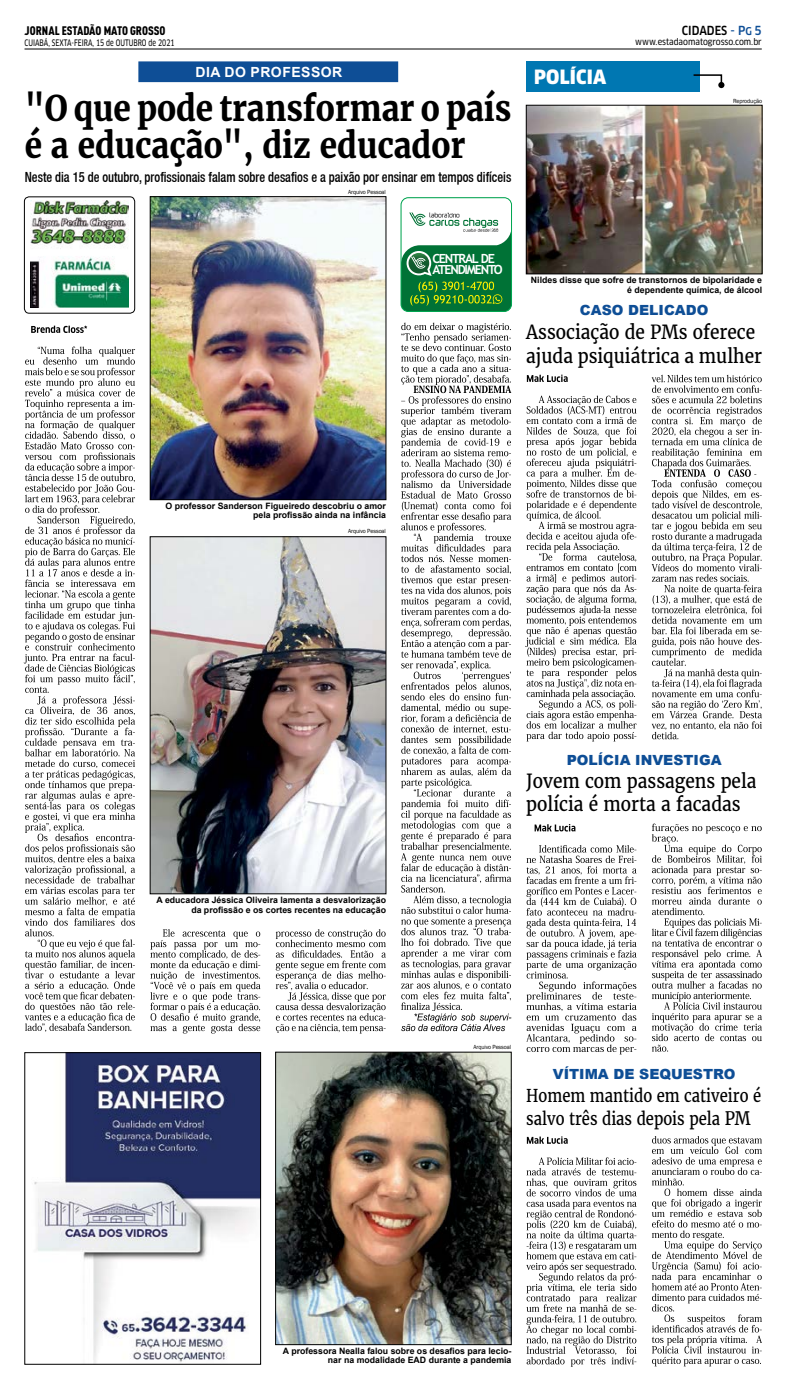
<style>
.page{position:relative;width:787px;height:1389px;background:#fff}
.page>*{position:absolute;margin:0;border:0;box-sizing:border-box;transform-origin:0 0}
.t1{font:700 35px/37.6px "Merriweather";letter-spacing:-.005em;color:#000;scale:.9 1}
.t2{font:19.25px/22.8px "Merriweather";color:#000;scale:.9 1}
.t3{font:700 19.25px "Arial";color:#000}
.t4{font:900 condensed 19.25px "Clan OT";letter-spacing:.01em;color:#fff}
.t5{font:17.5px/22.8px "Merriweather";color:#000;scale:.85 1}
.t6{font:500 condensed 14px "Helvetica Neue";color:#000;scale:.89 1}
.t7{font:900 14px "Arial";color:#0e4e96}
.t8{font:700 14px "Arial";letter-spacing:.035em;color:#fff}
.t9{font:700 12.69px/11px "Trebuchet MS";letter-spacing:-.1em;color:#fff}
.t10{font:12.25px "DIN Cond Black Alternate";color:#000}
.t11{font:500 condensed 12.25px "Clan OT";color:#000;scale:.95 1}
.t12{font:700 8.75px/9.6px "Arial";color:#000;text-align:right}
.t13{font:8.75px "Clan OT Narrow News";color:#000;scale:.8 1}
.t14{font:8.75px "Clan OT Narrow News";color:#000}
.t15{font:6.12px "Franklin Gothic";letter-spacing:-.01em;color:#000;scale:.95 1}
.s1{color:#0e4e96}
.s2{font-size:10.5px;color:#0e4e96}
.s3{font-size:18.38px}
</style>
<div class="page">
<hr style="left:24px;top:49px;width:737px;height:1px;background:#000">
<div style="left:525px;top:62px;width:174px;height:30px;background:#0077b2"></div>
<svg style="left:693px;top:74px;width:31px;height:14px"></svg>
<div style="left:139px;top:62px;width:258px;height:20px;background:#0e4e96"></div>
<div style="left:138px;top:61px;width:260px;height:21px;border:1px solid #0e4e96"></div>
<svg style="left:525px;top:396px;width:111px;height:345px"></svg>
<svg style="left:526px;top:375px;width:41px;height:7px"></svg>
<svg style="left:651px;top:375px;width:110px;height:364px"></svg>
<div style="left:24px;top:197px;width:111px;height:116px;border:1px solid #000;border-radius:5px"></div>
<img style="left:31px;top:200px;width:98px;height:108px">
<div style="left:401px;top:198px;width:110px;height:113px;background:#007236;border-radius:7px"></div>
<div style="left:400px;top:198px;width:111px;height:114px;border:1px solid #00a651;border-radius:7px"></div>
<svg style="left:410px;top:282px;width:92px;height:24px"></svg>
<svg style="left:401px;top:198px;width:110px;height:78px"></svg>
<svg style="left:526px;top:1157px;width:110px;height:210px"></svg>
<svg style="left:526px;top:1136px;width:41px;height:8px"></svg>
<svg style="left:651px;top:1136px;width:110px;height:230px"></svg>
<svg style="left:24px;top:347px;width:111px;height:685px"></svg>
<svg style="left:31px;top:326px;width:56px;height:7px"></svg>
<svg style="left:401px;top:323px;width:110px;height:708px"></svg>
<svg style="left:526px;top:845px;width:110px;height:209px"></svg>
<svg style="left:534px;top:824px;width:41px;height:8px"></svg>
<svg style="left:651px;top:824px;width:110px;height:228px"></svg>
<img style="left:528px;top:107px;width:232px;height:165px">
<div style="left:526px;top:105px;width:236px;height:169px;border:1px solid #000"></div>
<img style="left:277px;top:1054px;width:232px;height:289px">
<div style="left:275px;top:1052px;width:236px;height:293px;border:1px solid #000"></div>
<img style="left:152px;top:199px;width:232px;height:299px">
<div style="left:150px;top:197px;width:236px;height:303px;border:1px solid #000"></div>
<svg style="left:150px;top:929px;width:110px;height:105px"></svg>
<svg style="left:275px;top:929px;width:111px;height:105px"></svg>
<img style="left:152px;top:539px;width:232px;height:353px">
<img style="left:34px;top:1054px;width:225px;height:308px">
<div style="left:25px;top:1052px;width:236px;height:312px;border:1px solid #000"></div>
<h3 class="t10" style="left:25px;top:23px;width:142px">JORNAL ESTADÃO MATO GROSSO</h3>
<p class="t13" style="left:25px;top:37px;width:189px">CUIABÁ, SEXTA-FEIRA, 15 de OUTUBRO de 2021</p>
<h3 class="t8" style="left:195px;top:62px;width:148px">DIA DO PROFESSOR</h3>
<h1 class="t1" style="left:25px;top:90px;width:542px">"O que pode transformar o país é a educação", diz educador</h1>
<h2 class="t3" style="left:195px;top:149px;width:296px">BOTON PÁGINAS - 1COL X 5CM</h2>
<h3 class="t6" style="left:25px;top:169px;width:548px">Neste dia 15 de outubro, profissionais falam sobre desafios e a paixão por ensinar em tempos difíceis</h3>
<p class="t15" style="left:348px;top:188px;width:41px">Arquivo Pessoal</p>
<h2 class="t4" style="left:534px;top:66px;width:74px">POLÍCIA</h2>
<h3 class="t11" style="left:681px;top:23px;width:86px">CIDADES <span class="s1">- P</span><span class="s2">G</span> <span class="s1">5</span></h3>
<p class="t14" style="left:635px;top:37px;width:128px">www.estadaomatogrosso.com.br</p>
<p class="t15" style="left:732px;top:97px;width:32px">Reprodução</p>
<h3 class="t9" style="left:432px;top:253px;width:72px">CENTRAL DE<br>ATENDIMENTO</h3>
<p class="t12" style="left:530px;top:275px;width:232px">Nildes disse que sofre de transtornos de bipolaridade e é dependente química, de álcool</p>
<h3 class="t7" style="left:579px;top:300px;width:130px">CASO DELICADO</h3>
<h2 class="t2" style="left:526px;top:320px;width:263px;line-height:24.5px">Associação de PMs oferece ajuda psiquiátrica a mulher</h2>
<p class="t12" style="left:165px;top:501px;width:222px">O professor Sanderson Figueiredo descobriu o amor pela profissão ainda na infância</p>
<p class="t15" style="left:348px;top:527px;width:41px">Arquivo Pessoal</p>
<p class="t12" style="left:156px;top:895px;width:231px">A educadora Jéssica Oliveira lamenta a desvalorização da profissão e os cortes recentes na educação</p>
<h3 class="t7" style="left:566px;top:750px;width:156px">POLÍCIA INVESTIGA</h3>
<h2 class="t2" style="left:526px;top:770px;width:257px">Jovem com passagens pela polícia é morta a facadas</h2>
<p class="t15" style="left:473px;top:1043px;width:41px">Arquivo Pessoal</p>
<h3 class="t7" style="left:552px;top:1064px;width:184px">VÍTIMA DE SEQUESTRO</h3>
<h3 class="t5" style="left:526px;top:1084px;width:278px">Homem mantido em cativeiro é salvo três dias depois pela <span class="s3">PM</span></h3>
<p class="t12" style="left:283px;top:1346px;width:230px">A professora Nealla falou sobre os desafios para lecio&shy;nar na modalidade EAD durante a pandemia</p>
</div>
